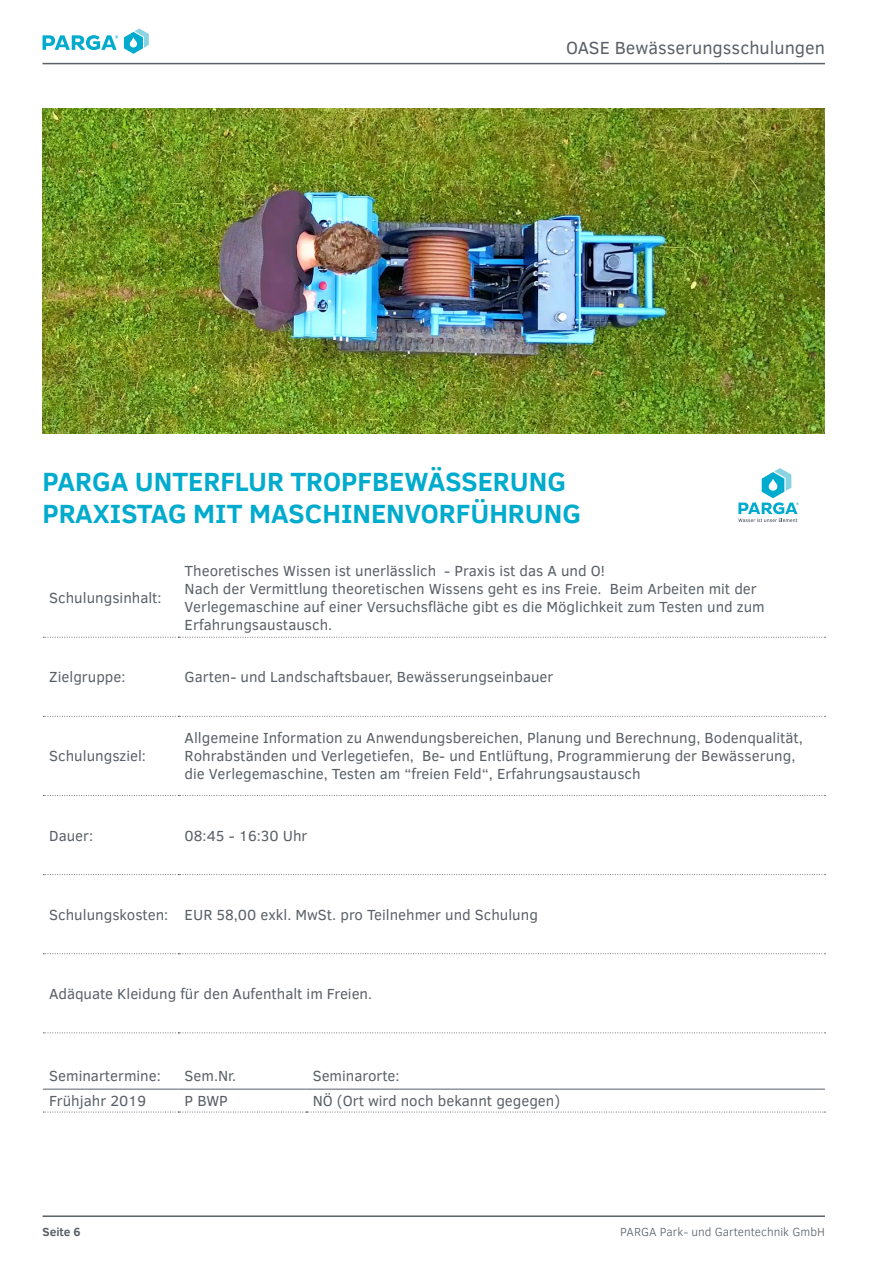
<style>
.page{position:relative;width:893px;height:1263px;background:#fff}
.page>*{position:absolute;margin:0;border:0;box-sizing:border-box;transform-origin:0 0}
.t1{font:700 27px/32.4px "Clear Sans";color:#00abcd}
.t2{font:18px "Clear Sans";color:#5a6067}
.t3{font:15px/18px "Clear Sans";color:#5a6067}
.t4{font:300 12px "Clear Sans";color:#5a6067}
.t5{font:700 12px "Clear Sans";color:#5a6067}
</style>
<div class="page">
<hr style="left:43px;top:1215px;width:782px;height:2px;background:#5a6067">
<hr style="left:43px;top:63px;width:782px;height:1px;background:#5a6067">
<svg style="left:124px;top:28px;width:25px;height:26px"></svg>
<svg style="left:130px;top:37px;width:7px;height:10px"></svg>
<svg style="left:43px;top:35px;width:75px;height:15px"></svg>
<img style="left:43px;top:108px;width:782px;height:325px">
<svg style="left:43px;top:716px;width:783px;height:1px"></svg>
<svg style="left:43px;top:795px;width:783px;height:1px"></svg>
<svg style="left:43px;top:874px;width:783px;height:1px"></svg>
<svg style="left:43px;top:953px;width:783px;height:1px"></svg>
<svg style="left:43px;top:1032px;width:783px;height:1px"></svg>
<svg style="left:43px;top:637px;width:783px;height:1px"></svg>
<hr style="left:43px;top:1089px;width:135px;height:1px;background:#5a6067">
<hr style="left:178px;top:1089px;width:128px;height:1px;background:#5a6067">
<hr style="left:306px;top:1089px;width:519px;height:1px;background:#5a6067">
<svg style="left:43px;top:1112px;width:783px;height:1px"></svg>
<svg style="left:738px;top:468px;width:61px;height:54px"></svg>
<p class="t2" style="left:566px;top:36px;width:260px">OASE Bewässerungsschulungen</p>
<h1 class="t1" style="left:43px;top:464px;width:540px">PARGA UNTERFLUR TROPFBEWÄSSERUNG<br>PRAXISTAG MIT MASCHINENVORFÜHRUNG</h1>
<p class="t3" style="left:49px;top:589px;width:114px">Schulungsinhalt:</p>
<p class="t3" style="left:185px;top:562px;width:582px">Theoretisches Wissen ist unerlässlich - Praxis ist das A und O!<br>Nach der Vermittlung theoretischen Wissens geht es ins Freie. Beim Arbeiten mit der Verlegemaschine auf einer Versuchsfläche gibt es die Möglichkeit zum Testen und zum Erfahrungsaustausch.</p>
<p class="t3" style="left:49px;top:668px;width:78px">Zielgruppe:</p>
<p class="t3" style="left:185px;top:668px;width:370px">Garten- und Landschaftsbauer, Bewässerungseinbauer</p>
<p class="t3" style="left:49px;top:747px;width:98px">Schulungsziel:</p>
<p class="t3" style="left:185px;top:729px;width:620px">Allgemeine Information zu Anwendungsbereichen, Planung und Berechnung, Bodenqualität,<br>Rohrabständen und Verlegetiefen, Be- und Entlüftung, Programmierung der Bewässerung, die Verlegemaschine, Testen am “freien Feld“, Erfahrungsaustausch</p>
<p class="t3" style="left:49px;top:826px;width:45px">Dauer:</p>
<p class="t3" style="left:185px;top:826px;width:124px">08:45 - 16:30 Uhr</p>
<p class="t3" style="left:49px;top:905px;width:490px">Schulungskosten: EUR 58,00 exkl. MwSt. pro Teilnehmer und Schulung</p>
<p class="t3" style="left:49px;top:984px;width:324px">Adäquate Kleidung für den Aufenthalt im Freien.</p>
<p class="t3" style="left:49px;top:1067px;width:113px">Seminartermine:</p>
<p class="t3" style="left:185px;top:1067px;width:51px">Sem.Nr.</p>
<p class="t3" style="left:313px;top:1067px;width:88px">Seminarorte:</p>
<p class="t3" style="left:49px;top:1092px;width:98px">Frühjahr 2019</p>
<p class="t3" style="left:185px;top:1092px;width:45px">P BWP</p>
<p class="t3" style="left:313px;top:1092px;width:249px">NÖ (Ort wird noch bekannt gegegen)</p>
<p class="t5" style="left:43px;top:1223px;width:39px">Seite 6</p>
<p class="t4" style="left:620px;top:1224px;width:206px">PARGA Park- und Gartentechnik GmbH</p>
</div>
